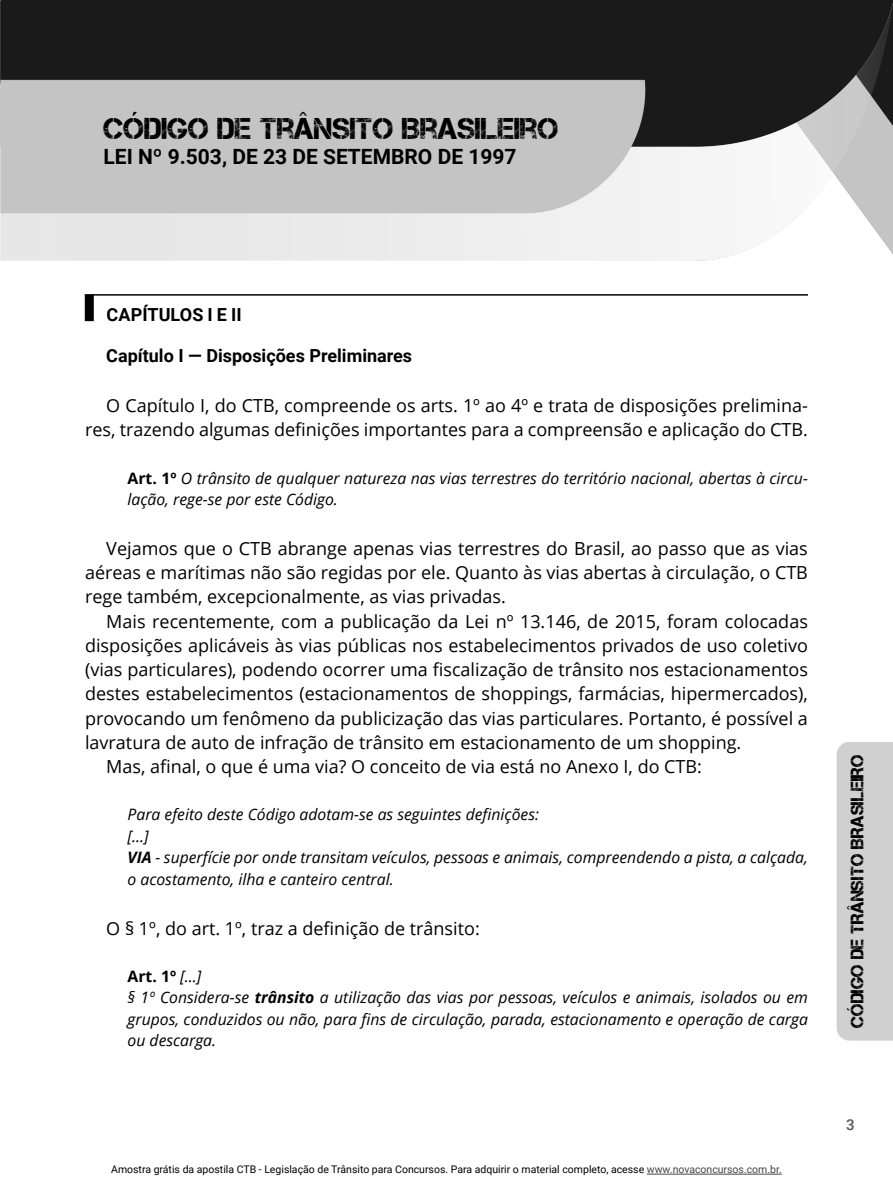
<style>
.page{position:relative;width:893px;height:1191px;background:#fff}
.page>*{position:absolute;margin:0;border:0;box-sizing:border-box;transform-origin:0 0}
.Parágrafos{font:30px "Captureit";color:#000}
.Parágrafos-2{font:700 21px "Roboto";color:#000}
.Parágrafos-3{font:18px/24.3px "Open Sans";color:#000;text-align:justify}
.Subtópico{font:700 18px "Roboto";color:#000}
.t1{font:18px "Captureit";color:#000}
.Assunto{font:700 18px "Roboto";letter-spacing:.005em;color:#000}
.Artigos_com_recuo{font:italic 15.75px/21.6px "Open Sans";color:#000}
.Artigos_com_recuo-2{font:700 15.75px "Open Sans";color:#000}
.t2{font:500 15px "Roboto";color:#575757}
.t3{font:10.5px "Roboto";color:#000}
.s1{font-weight:700;font-style:normal}
.s2{font-weight:700}
.s3{font-weight:400;font-style:italic}
.s4{color:#454545}
</style>
<div class="page">
<div style="left:837px;top:742px;width:56px;height:298px;background:#d0d0d0"></div>
<hr style="left:647px;top:1173px;width:135px;height:1px;background:#454545">
<img style="left:0;top:0;width:893px;height:260px">
<div style="left:85px;top:295px;width:9px;height:26px;background:#000"></div>
<hr style="left:85px;top:294px;width:723px;height:2px;background:#000">
<p class="Parágrafos" style="left:103px;top:111px;width:457px">CÓDIGO DE TRÂNSITO BRASILEIRO</p>
<p class="Parágrafos-2" style="left:103px;top:142px;width:415px">LEI Nº 9.503, DE 23 DE SETEMBRO DE 1997</p>
<p class="Assunto" style="left:107px;top:302px;width:136px">CAPÍTULOS I E II</p>
<p class="Subtópico" style="left:106px;top:343px;width:307px">Capítulo I — Disposições Preliminares</p>
<p class="Parágrafos-3" style="left:85px;top:393px;width:724px;text-align:right">O Capítulo I, do CTB, compreende os arts. 1º ao 4º e trata de disposições prelimina&shy;res, trazendo algumas definições importantes para a compreensão e aplicação do CTB.</p>
<p class="Artigos_com_recuo" style="left:128px;top:466px;width:682px"><span class="s1">Art. 1º</span> O trânsito de qualquer natureza nas vias terrestres do território nacional, abertas à circu&shy;lação, rege-se por este Código.</p>
<p class="Parágrafos-3" style="left:85px;top:536px;width:724px;text-indent:21px">Vejamos que o CTB abrange apenas vias terrestres do Brasil, ao passo que as vias aéreas e marítimas não são regidas por ele. Quanto às vias abertas à circulação, o CTB rege também, excepcionalmente, as vias privadas.</p>
<p class="Parágrafos-3" style="left:85px;top:608px;width:724px;text-indent:21px">Mais recentemente, com a publicação da Lei nº 13.146, de 2015, foram colocadas disposições aplicáveis às vias públicas nos estabelecimentos privados de uso coletivo (vias particulares), podendo ocorrer uma fiscalização de trânsito nos estacionamentos destes estabelecimentos (estacionamentos de shoppings, farmácias, hipermercados), provocando um fenômeno da publicização das vias particulares. Portanto, é possível a lavratura de auto de infração de trânsito em estacionamento de um shopping.</p>
<p class="Parágrafos-3" style="left:106px;top:754px;width:597px">Mas, afinal, o que é uma via? O conceito de via está no Anexo I, do CTB:</p>
<p class="Artigos_com_recuo" style="left:128px;top:803px;width:413px">Para efeito deste Código adotam-se as seguintes definições:</p>
<p class="Artigos_com_recuo" style="left:128px;top:825px;width:23px">[…]</p>
<p class="Artigos_com_recuo" style="left:128px;top:846px;width:682px"><span class="s2">VIA</span> - superfície por onde transitam veículos, pessoas e animais, compreendendo a pista, a calçada, o acostamento, ilha e canteiro central.</p>
<p class="Parágrafos-3" style="left:106px;top:915px;width:375px">O § 1º, do art. 1º, traz a definição de trânsito:</p>
<p class="Artigos_com_recuo-2" style="left:128px;top:965px;width:75px">Art. 1º <span class="s3">[…]</span></p>
<p class="Artigos_com_recuo" style="left:128px;top:986px;width:682px;text-align:justify">§ 1º Considera-se <span class="s2">trânsito</span> a utilização das vias por pessoas, veículos e animais, isolados ou em grupos, conduzidos ou não, para fins de circulação, parada, estacionamento e operação de carga ou descarga.</p>
<p class="t3" style="left:111px;top:1162px;width:672px">Amostra grátis da apostila CTB - Legislação de Trânsito para Concursos. Para adquirir o material completo, acesse <span class="s4">www.novaconcursos.com.br.</span></p>
<p class="t1" style="left:847px;top:1028px;width:275px;rotate:-90deg">CÓDIGO DE TRÂNSITO BRASILEIRO</p>
<p class="t2" style="left:846px;top:1114px;width:10px">3</p>
</div>
